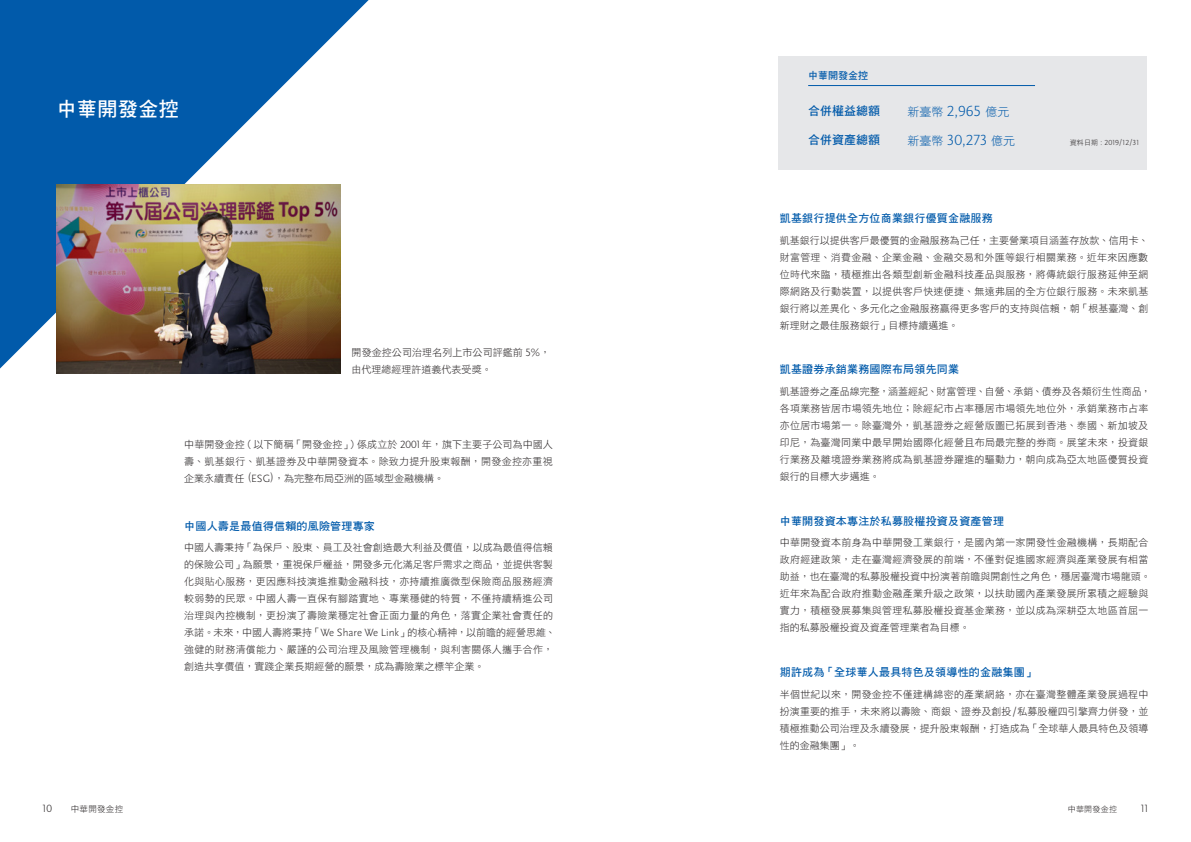
<style>
.page{position:relative;width:1191px;height:842px;background:#fff}
.page>*{position:absolute;margin:0;border:0;box-sizing:border-box;transform-origin:0 0}
.t1{font:20px "DF Hei Std W7";letter-spacing:.02em;color:#fff}
.t2{font:300 15.4px "Scala Sans OT";color:#015aaa}
.t3{font:12px "DF Hei Std W7";color:#015aaa}
.t4{font:12px "DF Hei Std W3";color:#015aaa}
.t5{font:11px "DF Hei Std W7";letter-spacing:.02em;color:#015aaa}
.t6{font:300 11px "Scala Sans OT";color:#231f20}
.t7{font:10px/17px "DF Hei Std W3";letter-spacing:.025em;color:#231f20;text-align:justify}
.t8{font:10px/17px "DF Hei Std W3";letter-spacing:.005em;color:#231f20}
.t9{font:10px "DF Hei Std W7";color:#015aaa}
.t10{font:8.5px "DF Hei Std W3";letter-spacing:.03em;color:#231f20}
.t11{font:8px "DF Hei Std W3";letter-spacing:.03em;color:#231f20}
.t12{font:300 7.7px "Scala Sans OT";letter-spacing:.02em;color:#231f20}
.s1{font-family:"Scala Sans OT";font-weight:300;font-size:11px}
.s2{font-family:"Scala Sans OT";font-weight:300;font-size:15.4px}
.s3{font-family:"DF Hei Std W3";font-weight:400;font-size:12px}
.s4{font-family:"DF Hei Std W3";font-weight:400;font-size:7px}
</style>
<div class="page">
<svg style="left:0;top:0;width:369px;height:369px;fill:#015aaa"></svg>
<img style="left:57px;top:184px;width:283px;height:189px">
<div style="left:778px;top:57px;width:369px;height:113px;background:#e6e7e9"></div>
<hr style="left:808px;top:85px;width:227px;height:1px;background:#015aaa">
<h1 class="t1" style="left:57px;top:98px;width:123px">中華開發金控</h1>
<p class="t8" style="left:351px;top:344px;width:200px">開發金控公司治理名列上市公司評鑑前 <span class="s1">5%</span>，由代理總經理許道義代表受獎。</p>
<p class="t7" style="left:184px;top:436px;width:370px">中華開發金控（以下簡稱「開發金控」）係成立於 <span class="s1">2001</span>年，旗下主要子公司為中國人壽、凱基銀行、凱基證券及中華開發資本。除致力提升股東報酬，開發金控亦重視企業永續責任 <span class="s1">(ESG)</span>，為完整布局亞洲的區域型金融機構。</p>
<p class="t5" style="left:184px;top:520px;width:192px">中國人壽是最值得信賴的風險管理專家</p>
<p class="t7" style="left:184px;top:539px;width:373px;text-align:left">中國人壽秉持「為保戶、股東、員工及社會創造最大利益及價值，以成為最值得信賴的保險公司」為願景，重視保戶權益，開發多元化滿足客戶需求之商品，並提供客製化與貼心服務，更因應科技演進推動金融科技，亦持續推廣微型保險商品服務經濟較弱勢的民眾。中國人壽一直保有腳踏實地、專業穩健的特質，不僅持續精進公司治理與內控機制，更扮演了壽險業穩定社會正面力量的角色，落實企業社會責任的承諾。未來，中國人壽將秉持「<span class="s1">We Share We Link</span>」的核心精神，以前瞻的經營思維、強健的財務清償能力、嚴謹的公司治理及風險管理機制，與利害關係人攜手合作，創造共享價值，實踐企業長期經營的願景，成為壽險業之標竿企業。</p>
<p class="t9" style="left:808px;top:70px;width:61px">中華開發金控</p>
<p class="t3" style="left:808px;top:104px;width:73px">合併權益總額</p>
<p class="t4" style="left:907px;top:106px;width:103px">新臺幣 <span class="s2">2,965</span> 億元</p>
<p class="t3" style="left:808px;top:133px;width:73px">合併資產總額</p>
<h2 class="t2" style="left:907px;top:131px;width:109px"><span class="s3">新臺幣</span> 30,273 <span class="s3">億元</span></h2>
<p class="t5" style="left:780px;top:212px;width:214px">凱基銀行提供全方位商業銀行優質金融服務</p>
<p class="t12" style="left:1069px;top:138px;width:71px"><span class="s4">資料日期</span> : 2019/12/31</p>
<p class="t7" style="left:780px;top:231px;width:370px">凱基銀行以提供客戶最優質的金融服務為己任，主要營業項目涵蓋存放款、信用卡、財富管理、消費金融、企業金融、金融交易和外匯等銀行相關業務。近年來因應數位時代來臨，積極推出各類型創新金融科技產品與服務，將傳統銀行服務延伸至網際網路及行動裝置，以提供客戶快速便捷、無遠弗屆的全方位銀行服務。未來凱基銀行將以差異化、多元化之金融服務贏得更多客戶的支持與信賴，朝「根基臺灣、創新理財之最佳服務銀行」目標持續邁進。</p>
<p class="t5" style="left:780px;top:364px;width:181px">凱基證券承銷業務國際布局領先同業</p>
<p class="t7" style="left:780px;top:383px;width:373px;text-align:left">凱基證券之產品線完整，涵蓋經紀、財富管理、自營、承銷、債券及各類衍生性商品，各項業務皆居市場領先地位；除經紀市占率穩居市場領先地位外，承銷業務市占率亦位居市場第一。除臺灣外，凱基證券之經營版圖已拓展到香港、泰國、新加坡及印尼，為臺灣同業中最早開始國際化經營且布局最完整的券商。展望未來，投資銀行業務及離境證券業務將成為凱基證券躍進的驅動力，朝向成為亞太地區優質投資銀行的目標大步邁進。</p>
<p class="t5" style="left:780px;top:515px;width:226px">中華開發資本專注於私募股權投資及資產管理</p>
<p class="t7" style="left:780px;top:534px;width:372px;text-align:left">中華開發資本前身為中華開發工業銀行，是國內第一家開發性金融機構，長期配合政府經建政策，走在臺灣經濟發展的前端，不僅對促進國家經濟與產業發展有相當助益，也在臺灣的私募股權投資中扮演著前瞻與開創性之角色，穩居臺灣市場龍頭。近年來為配合政府推動金融產業升級之政策，以扶助國內產業發展所累積之經驗與實力，積極發展募集與管理私募股權投資基金業務，並以成為深耕亞太地區首屈一指的私募股權投資及資產管理業者為目標。</p>
<p class="t5" style="left:780px;top:666px;width:258px">期許成為「全球華人最具特色及領導性的金融集團」</p>
<p class="t7" style="left:780px;top:685px;width:370px">半個世紀以來，開發金控不僅建構綿密的產業網絡，亦在臺灣整體產業發展過程中扮演重要的推手，未來將以壽險、商銀、證券及創投<span class="s1">/</span>私募股權四引擎齊力併發，並積極推動公司治理及永續發展，提升股東報酬，打造成為「全球華人最具特色及領導性的金融集團」。</p>
<p class="t6" style="left:43px;top:803px;width:11px">10</p>
<p class="t10" style="left:71px;top:805px;width:54px">中華開發金控</p>
<p class="t6" style="left:1140px;top:803px;width:9px">11</p>
<p class="t11" style="left:1067px;top:805px;width:51px">中華開發金控</p>
</div>
